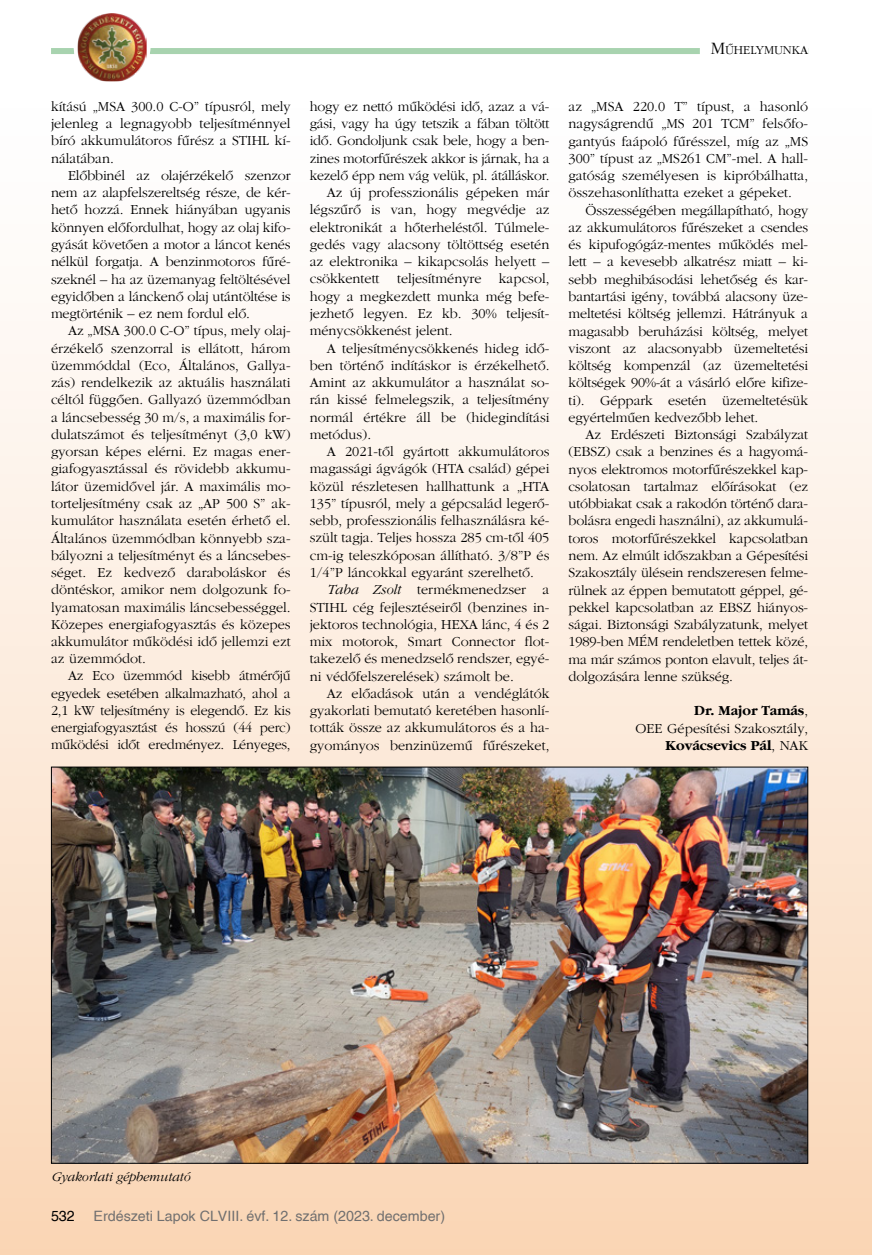
<style>
.page{position:relative;width:872px;height:1255px;background:#fff}
.page>*{position:absolute;margin:0;border:0;box-sizing:border-box;transform-origin:0 0}
.t1{font:14.25px/17.2px "Gatineau";color:#000;text-align:justify}
.t2{font:14.25px "PFL Helvetica";color:#706f6f}
.t3{font:14.25px "PFL Helvetica";color:#000}
.t4{font:italic 13.5px "Gatineau";color:#000}
.t5{font:12.6px "Gatineau";color:#000}
.s1{font-style:italic}
.s2{font-size:18px}
.s3{font-weight:700}
</style>
<div class="page">
<svg style="left:51px;top:48px;width:23px;height:6px"></svg>
<div style="left:150px;top:48px;width:550px;height:6px;background:#a8d3af"></div>
<img style="left:77px;top:13px;width:70px;height:68px">
<div style="left:0;top:94px;width:872px;height:1160px;background:linear-gradient(to bottom,#fff,#f3d1b2)"></div>
<img style="left:53px;top:768px;width:753px;height:393px">
<p class="t1" style="left:51px;top:98px;width:241px">kítású „MSA 300. 0 C-O” típusról, mely jelenleg a legnagyobb teljesítménnyel bíró akkumulátoros fûrész a STIHL kí&shy;nálatában.</p>
<p class="t1" style="left:51px;top:167px;width:241px;text-indent:17px">Elõbbinél az olajérzékelõ szenzor nem az alapfelszereltség része, de kér&shy;hetõ hozzá. Ennek hiányában ugyanis könnyen elõfordulhat, hogy az olaj kifo&shy;gyását követõen a motor a láncot kenés nélkül forgatja. A benzinmotoros fûré&shy;szeknél – ha az üzemanyag feltöltésével egyidõben a lánckenõ olaj utántöltése is megtörténik – ez nem fordul elõ.</p>
<p class="t1" style="left:51px;top:322px;width:241px;text-align:left;text-indent:17px">Az „MSA 300. 0 C-O” típus, mely olaj&shy;érzékelõ szenzorral is ellátott, három üzemmóddal (Eco, Általános, Gallya&shy;zás) rendelkezik az aktuális használati céltól függõen. Gallyazó üzemmódban a láncsebesség 30 m/s, a maximális for&shy;dulatszámot és teljesítményt (3,0 kW) gyorsan képes elérni. Ez magas ener&shy;giafogyasztással és rövidebb akkumu&shy;látor üzemidõvel jár. A maximális mo&shy;torteljesítmény csak az „AP 500 S” ak&shy;kumulátor használata esetén érhetõ el.<br>Általános üzemmódban könnyebb sza&shy;bályozni a teljesítményt és a láncsebes&shy;séget. Ez kedvezõ daraboláskor és döntéskor, amikor nem dolgozunk fo&shy;lyamatosan maximális láncsebességgel.<br>Közepes energiafogyasztás és közepes akkumulátor mûködési idõ jellemzi ezt az üzemmódot.</p>
<p class="t1" style="left:51px;top:667px;width:241px;text-indent:17px">Az Eco üzemmód kisebb átmérõjû egyedek esetében alkalmazható, ahol a 2,1 kW teljesítmény is elegendõ. Ez kis energiafogyasztást és hosszú (44 perc) mûködési idõt eredményez. Lényeges,</p>
<p class="t1" style="left:310px;top:98px;width:241px">hogy ez nettó mûködési idõ, azaz a vá-</p>
<p class="t1" style="left:310px;top:115px;width:241px">gási, vagy ha úgy tetszik a fában töltött</p>
<p class="t1" style="left:310px;top:133px;width:241px">idõ. Gondoljunk csak bele, hogy a ben-</p>
<p class="t1" style="left:310px;top:150px;width:241px">zines motorfûrészek akkor is járnak, ha a</p>
<p class="t1" style="left:310px;top:167px;width:239px">kezelõ épp nem vág velük, pl. átálláskor.</p>
<p class="t1" style="left:327px;top:184px;width:224px">Az új professzionális gépeken már</p>
<p class="t1" style="left:310px;top:202px;width:241px">légszûrõ is van, hogy megvédje az</p>
<p class="t1" style="left:310px;top:219px;width:241px">elektronikát a hõterheléstõl. Túlmele-</p>
<p class="t1" style="left:310px;top:236px;width:241px">gedés vagy alacsony töltöttség esetén</p>
<p class="t1" style="left:310px;top:253px;width:241px">az elektronika – kikapcsolás helyett –</p>
<p class="t1" style="left:310px;top:271px;width:241px">csökkentett teljesítményre kapcsol,</p>
<p class="t1" style="left:310px;top:288px;width:241px">hogy a megkezdett munka még befe-</p>
<p class="t1" style="left:310px;top:305px;width:241px">jezhetõ legyen. Ez kb. 30% teljesít-</p>
<p class="t1" style="left:310px;top:322px;width:142px">ménycsökkenést jelent.</p>
<p class="t1" style="left:327px;top:340px;width:224px">A teljesítménycsökkenés hideg idõ-</p>
<p class="t1" style="left:310px;top:357px;width:239px">ben történõ indításkor is érzékelhetõ.</p>
<p class="t1" style="left:310px;top:374px;width:241px">Amint az akkumulátor a használat so-</p>
<p class="t1" style="left:310px;top:391px;width:241px">rán kissé felmelegszik, a teljesítmény</p>
<p class="t1" style="left:310px;top:409px;width:241px">normál értékre áll be (hidegindítási</p>
<p class="t1" style="left:310px;top:426px;width:60px">metódus).</p>
<p class="t1" style="left:327px;top:443px;width:224px">A 2021-tõl gyártott akkumulátoros</p>
<p class="t1" style="left:310px;top:460px;width:241px">magassági ágvágók (HTA család) gépei</p>
<p class="t1" style="left:310px;top:478px;width:241px">közül részletesen hallhattunk a „HTA</p>
<p class="t1" style="left:310px;top:495px;width:241px">135” típusról, mely a gépcsalád legerõ-</p>
<p class="t1" style="left:310px;top:512px;width:241px">sebb, professzionális felhasználásra ké-</p>
<p class="t1" style="left:310px;top:529px;width:241px">szült tagja. Teljes hossza 285 cm-tõl 405</p>
<p class="t1" style="left:310px;top:547px;width:241px">cm-ig teleszkóposan állítható. 3/8”P és</p>
<p class="t1" style="left:310px;top:564px;width:223px">1/4”P láncokkal egyaránt szerelhetõ.</p>
<p class="t1" style="left:327px;top:581px;width:224px"><span class="s1">Taba Zsolt</span> termékmenedzser a</p>
<p class="t1" style="left:310px;top:598px;width:241px">STIHL cég fejlesztéseirõl (benzines in-</p>
<p class="t1" style="left:310px;top:616px;width:241px">jektoros technológia, HEXA lánc, 4 és 2</p>
<p class="t1" style="left:310px;top:633px;width:241px">mix motorok, Smart Connector flot-</p>
<p class="t1" style="left:310px;top:650px;width:241px">takezelõ és menedzselõ rendszer, egyé-</p>
<p class="t1" style="left:310px;top:668px;width:203px">ni védõfelszerelések) számolt be.</p>
<p class="t1" style="left:327px;top:685px;width:224px">Az elõadások után a vendéglátók</p>
<p class="t1" style="left:310px;top:702px;width:241px">gyakorlati bemutató keretében hasonlí-</p>
<p class="t1" style="left:310px;top:719px;width:241px">tották össze az akkumulátoros és a ha-</p>
<p class="t1" style="left:310px;top:737px;width:241px">gyományos benzinüzemû fûrészeket,</p>
<p class="t5" style="left:710px;top:44px;width:99px"><span class="s2">M</span>ÛHELYMUNKA</p>
<p class="t1" style="left:568px;top:98px;width:241px">az „MSA 220. 0 T” típust, a hasonló nagyságrendû „MS 201 TCM” felsõfo&shy;gantyús faápoló fûrésszel, míg az „MS 300” típust az „MS261 CM”-mel. A hall&shy;gatóság személyesen is kipróbálhatta, összehasonlíthatta ezeket a gépeket.</p>
<p class="t1" style="left:568px;top:202px;width:241px;text-indent:17px">Összességében megállapítható, hogy az akkumulátoros fûrészeket a csendes és kipufogógáz-mentes mûködés mel&shy;lett – a kevesebb alkatrész miatt – ki&shy;sebb meghibásodási lehetõség és kar&shy;bantartási igény, továbbá alacsony üze&shy;meltetési költség jellemzi. Hátrányuk a magasabb beruházási költség, melyet viszont az alacsonyabb üzemeltetési költség kompenzál (az üzemeltetési költségek 90%-át a vásárló elõre kifize&shy;ti). Géppark esetén üzemeltetésük egyértelmûen kedvezõbb lehet.</p>
<p class="t1" style="left:568px;top:426px;width:241px;text-indent:17px">Az Erdészeti Biztonsági Szabályzat (EBSZ) csak a benzines és a hagyomá&shy;nyos elektromos motorfûrészekkel kap&shy;csolatosan tartalmaz elõírásokat (ez utóbbiakat csak a rakodón történõ dara&shy;bolásra engedi használni), az akkumulá&shy;toros motorfûrészekkel kapcsolatban nem. Az elmúlt idõszakban a Gépesítési Szakosztály ülésein rendszeresen felme&shy;rülnek az éppen bemutatott géppel, gé&shy;pekkel kapcsolatban az EBSZ hiányos&shy;ságai. Biztonsági Szabályzatunk, melyet 1989-ben MÉM rendeletben tettek közé, ma már számos ponton elavult, teljes át&shy;dolgozására lenne szükség.</p>
<p class="t1" style="left:635px;top:702px;width:174px;text-align:right"><span class="s3">Dr. Major Tamás</span>,<br>OEE Gépesítési Szakosztály,<br><span class="s3">Kovácsevics Pál</span>, NAK</p>
<p class="t4" style="left:51px;top:1169px;width:140px">Gyakorlati gépbemutató</p>
<p class="t3" style="left:51px;top:1207px;width:25px">532</p>
<p class="t2" style="left:94px;top:1207px;width:353px">Erdészeti Lapok CLVIII. évf. 12. szám (2023. december)</p>
</div>
